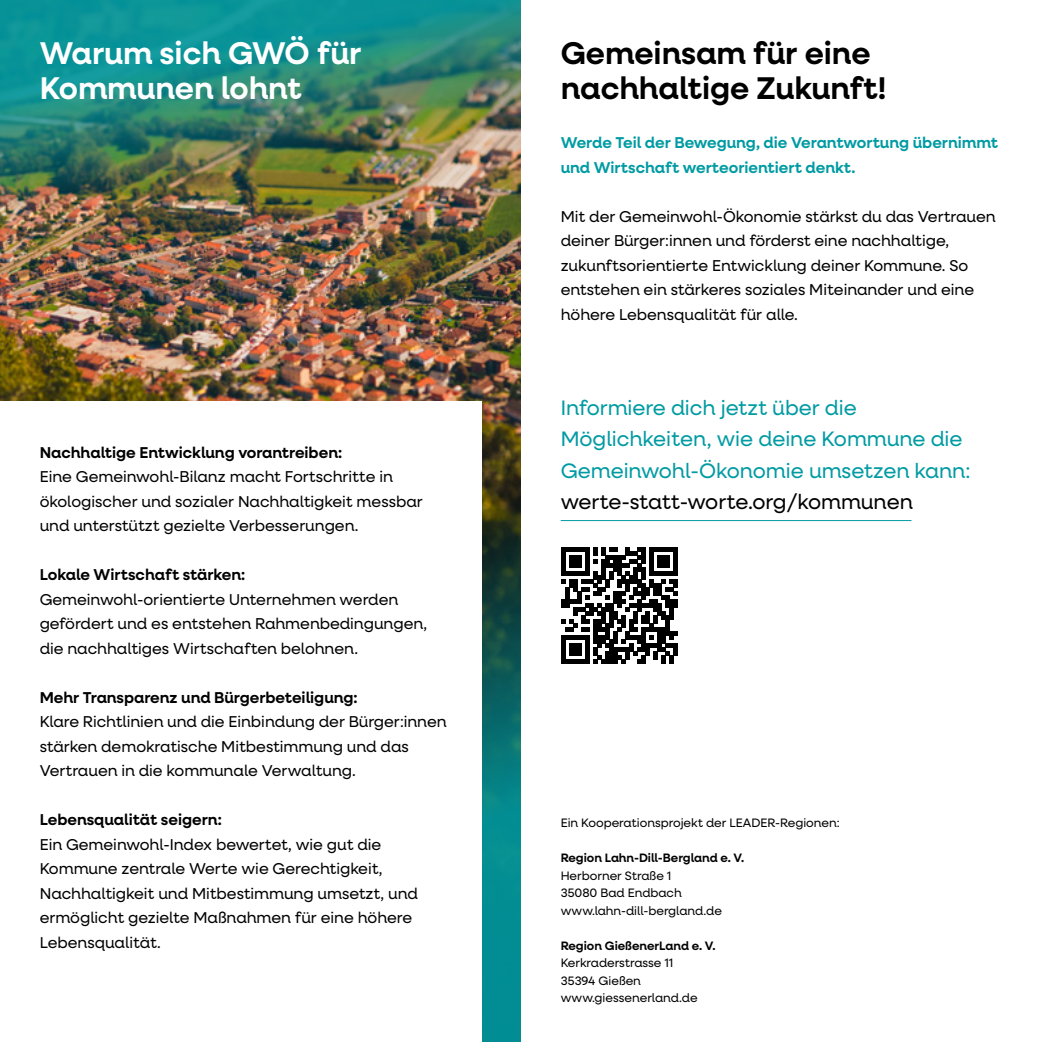
<style>
.page{position:relative;width:1042px;height:1042px;background:#fff}
.page>*{position:absolute;margin:0;border:0;box-sizing:border-box;transform-origin:0 0}
.t1{font:600 31.5px/35px "Neulis Neue";color:#000}
.t2{font:600 31.5px/35px "Neulis Neue";color:#fff}
.t3{font:21px/31.5px "Neulis Neue";color:#009ba3}
.t4{font:21px "Neulis Neue";color:#000}
.t5{font:15.75px/24.5px "Neulis Neue";color:#000}
.t6{font:600 15.75px "Neulis Neue";color:#000}
.t7{font:600 15.75px/24.5px "Neulis Neue";color:#009ba3}
.t8{font:12.25px/17.5px "Neulis Neue";color:#000}
.t9{font:600 12.25px "Neulis Neue";color:#000}
</style>
<div class="page">
<img style="left:0;top:0;width:521px;height:1042px">
<div style="left:0;top:402px;width:481px;height:640px;background:#fff"></div>
<hr style="left:561px;top:520px;width:350px;height:1px;background:#009ba3">
<svg style="left:561px;top:547px;width:117px;height:117px"></svg>
<hr style="left:674px;top:643px;width:4px;height:12px;background:#000">
<h1 class="t2" style="left:40px;top:35px;width:323px">Warum sich GWÖ für<br>Kommunen lohnt</h1>
<p class="t6" style="left:40px;top:441px;width:304px">Nachhaltige Entwicklung vorantreiben:</p>
<p class="t5" style="left:40px;top:464px;width:384px">Eine Gemeinwohl-Bilanz macht Fortschritte in ökologischer und sozialer Nachhaltigkeit messbar und unterstützt gezielte Verbesserungen.</p>
<p class="t6" style="left:40px;top:563px;width:207px">Lokale Wirtschaft stärken:</p>
<p class="t5" style="left:40px;top:586px;width:389px">Gemeinwohl-orientierte Unternehmen werden gefördert und es entstehen Rahmenbedingungen, die nachhaltiges Wirtschaften belohnen.</p>
<p class="t6" style="left:40px;top:686px;width:319px">Mehr Transparenz und Bürgerbeteiligung:</p>
<p class="t5" style="left:40px;top:709px;width:408px">Klare Richtlinien und die Einbindung der Bürger:innen stärken demokratische Mitbestimmung und das<br>Vertrauen in die kommunale Verwaltung.</p>
<p class="t6" style="left:40px;top:808px;width:184px">Lebensqualität seigern:</p>
<p class="t5" style="left:40px;top:831px;width:380px">Ein Gemeinwohl-Index bewertet, wie gut die Kommune zentrale Werte wie Gerechtigkeit, Nachhaltigkeit und Mitbestimmung umsetzt, und ermöglicht gezielte Maßnahmen für eine höhere Lebensqualität.</p>
<h1 class="t1" style="left:561px;top:35px;width:327px">Gemeinsam für eine nachhaltige Zukunft!</h1>
<p class="t7" style="left:561px;top:130px;width:439px">Werde Teil der Bewegung, die Verantwortung übernimmt und Wirtschaft werteorientiert denkt.</p>
<p class="t5" style="left:561px;top:203px;width:436px">Mit der Gemeinwohl-Ökonomie stärkst du das Vertrauen deiner Bürger:innen und förderst eine nachhaltige, zukunftsorientierte Entwicklung deiner Kommune. So entstehen ein stärkeres soziales Miteinander und eine höhere Lebensqualität für alle.</p>
<h2 class="t3" style="left:561px;top:391px;width:411px">Informiere dich jetzt über die<br>Möglichkeiten, wie deine Kommune die<br>Gemeinwohl-Ökonomie umsetzen kann:</h2>
<h2 class="t4" style="left:561px;top:487px;width:353px">werte-statt-worte.org/kommunen</h2>
<p class="t8" style="left:561px;top:814px;width:281px">Ein Kooperationsprojekt der LEADER-Regionen:</p>
<p class="t9" style="left:561px;top:849px;width:185px">Region Lahn-Dill-Bergland e. V.</p>
<p class="t8" style="left:561px;top:866px;width:163px">Herborner Straße 1<br>35080 Bad Endbach www.lahn-dill-bergland.de</p>
<p class="t9" style="left:561px;top:937px;width:156px">Region GießenerLand e. V.</p>
<p class="t8" style="left:561px;top:954px;width:138px">Kerkraderstrasse 11<br>35394 Gießen www.giessenerland.de</p>
</div>
